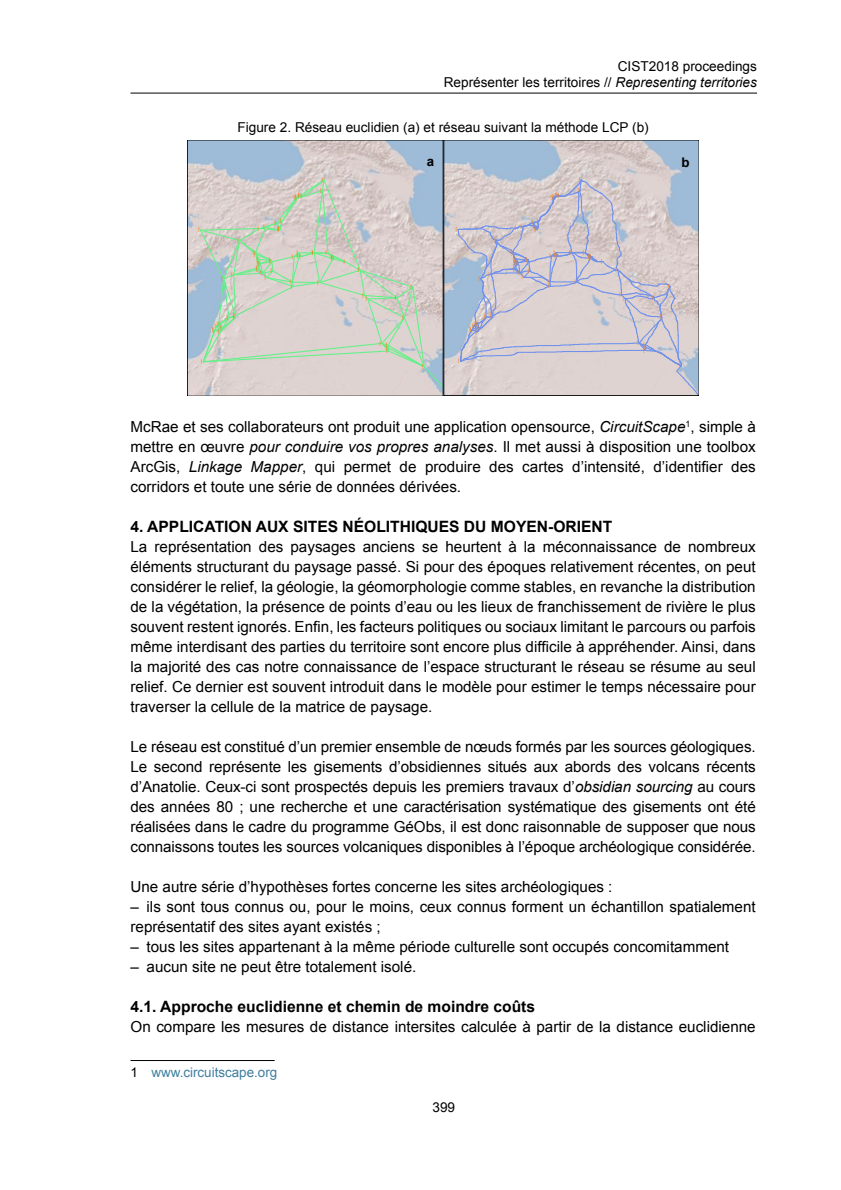
<style>
.page{position:relative;width:841px;height:1190px;background:#fff}
.page>*{position:absolute;margin:0;border:0;box-sizing:border-box;transform-origin:0 0}
.Titre_2___auteurs__r{font:700 15.6px "Arial";color:#000}
.Titre_3{font:700 15.6px "Arial";color:#000}
.Paragraph_-_avant_ti{font:15.2px/20px "Arial";color:#000;text-align:justify}
.t1{font:13.6px/16.4px "Arial";color:#000;text-align:right}
.notes{font:13.4px "Arial";color:#3e7e9f}
.t2{font:700 13.2px "Arial";color:#000}
.t3{font:6.8px "ESRI Default Marker";color:#ff7a00}
.s1{font-style:italic}
.s2{color:#000}
</style>
<div class="page">
<hr style="left:130px;top:93px;width:626px;height:1px;background:#000">
<hr style="left:130px;top:1060px;width:144px;height:1px;background:#000">
<img style="left:445px;top:143px;width:251px;height:250px">
<svg style="left:188px;top:141px;width:255px;height:254px;background:#cbcdcb"></svg>
<svg style="left:456px;top:178px;width:240px;height:215px;background:#cec9d0"></svg>
<p class="t1" style="left:443px;top:58px;width:314px">CIST2018 proceedings<br>Représenter les territoires // <span class="s1">Representing territories</span></p>
<p class="t1" style="left:237px;top:119px;width:412px">Figure 2. Réseau euclidien (a) et réseau suivant la méthode LCP (b)</p>
<p class="t3" style="left:198px;top:226px;width:3px">!</p>
<p class="t3" style="left:237px;top:236px;width:3px">!</p>
<p class="t3" style="left:221px;top:275px;width:3px">!</p>
<p class="t3" style="left:231px;top:271px;width:3px">!</p>
<p class="t3" style="left:201px;top:358px;width:3px">!</p>
<p class="t3" style="left:233px;top:311px;width:3px">!</p>
<p class="t3" style="left:233px;top:313px;width:3px">!</p>
<p class="t3" style="left:226px;top:313px;width:3px">!</p>
<p class="t3" style="left:216px;top:320px;width:5px">!!</p>
<p class="t3" style="left:214px;top:322px;width:3px">!</p>
<p class="t3" style="left:220px;top:324px;width:3px">!</p>
<p class="t3" style="left:212px;top:326px;width:3px">!</p>
<p class="t3" style="left:218px;top:328px;width:3px">!</p>
<p class="t2" style="left:426px;top:152px;width:9px">a</p>
<p class="t2" style="left:681px;top:154px;width:10px">b</p>
<p class="t3" style="left:321px;top:176px;width:3px">!</p>
<p class="t3" style="left:578px;top:175px;width:3px">!</p>
<p class="t3" style="left:298px;top:191px;width:3px">!</p>
<p class="t3" style="left:295px;top:192px;width:8px">! !! !</p>
<p class="t3" style="left:293px;top:194px;width:3px">!</p>
<p class="t3" style="left:320px;top:186px;width:3px">!</p>
<p class="t3" style="left:555px;top:191px;width:3px">!</p>
<p class="t3" style="left:557px;top:192px;width:3px">!</p>
<p class="t3" style="left:550px;top:194px;width:5px">! !!</p>
<p class="t3" style="left:577px;top:186px;width:3px">!</p>
<p class="t3" style="left:263px;top:223px;width:3px">!</p>
<p class="t3" style="left:257px;top:224px;width:3px">!</p>
<p class="t3" style="left:280px;top:217px;width:3px">!</p>
<p class="t3" style="left:274px;top:219px;width:3px">!</p>
<p class="t3" style="left:277px;top:225px;width:3px">!</p>
<p class="t3" style="left:277px;top:226px;width:3px">!</p>
<p class="t3" style="left:455px;top:225px;width:3px">!</p>
<p class="t3" style="left:520px;top:223px;width:3px">!</p>
<p class="t3" style="left:514px;top:224px;width:3px">!</p>
<p class="t3" style="left:536px;top:217px;width:3px">!</p>
<p class="t3" style="left:531px;top:219px;width:3px">!</p>
<p class="t3" style="left:534px;top:224px;width:3px">!</p>
<p class="t3" style="left:534px;top:226px;width:3px">!</p>
<p class="t3" style="left:494px;top:236px;width:3px">!</p>
<p class="t3" style="left:253px;top:248px;width:3px">!</p>
<p class="t3" style="left:254px;top:250px;width:3px">!</p>
<p class="t3" style="left:256px;top:255px;width:3px">!</p>
<p class="t3" style="left:268px;top:256px;width:3px">!</p>
<p class="t3" style="left:269px;top:258px;width:3px">!</p>
<p class="t3" style="left:257px;top:259px;width:4px">!!</p>
<p class="t3" style="left:256px;top:263px;width:3px">!</p>
<p class="t3" style="left:255px;top:265px;width:3px">!</p>
<p class="t3" style="left:270px;top:267px;width:3px">!</p>
<p class="t3" style="left:260px;top:269px;width:3px">!</p>
<p class="t3" style="left:264px;top:273px;width:3px">!</p>
<p class="t3" style="left:296px;top:250px;width:4px">!!</p>
<p class="t3" style="left:291px;top:252px;width:3px">!</p>
<p class="t3" style="left:299px;top:252px;width:3px">!</p>
<p class="t3" style="left:311px;top:249px;width:3px">!</p>
<p class="t3" style="left:325px;top:249px;width:3px">!</p>
<p class="t3" style="left:330px;top:253px;width:5px">!!!</p>
<p class="t3" style="left:343px;top:258px;width:3px">!</p>
<p class="t3" style="left:358px;top:266px;width:3px">!</p>
<p class="t3" style="left:290px;top:278px;width:3px">!</p>
<p class="t3" style="left:291px;top:282px;width:3px">!</p>
<p class="t3" style="left:317px;top:278px;width:3px">!</p>
<p class="t3" style="left:410px;top:283px;width:3px">!</p>
<p class="t3" style="left:478px;top:274px;width:3px">!</p>
<p class="t3" style="left:488px;top:270px;width:3px">!</p>
<p class="t3" style="left:510px;top:248px;width:3px">!</p>
<p class="t3" style="left:511px;top:250px;width:3px">!</p>
<p class="t3" style="left:513px;top:255px;width:3px">!</p>
<p class="t3" style="left:525px;top:256px;width:3px">!</p>
<p class="t3" style="left:526px;top:257px;width:3px">!</p>
<p class="t3" style="left:513px;top:259px;width:5px">!!</p>
<p class="t3" style="left:512px;top:263px;width:3px">!</p>
<p class="t3" style="left:512px;top:265px;width:3px">!</p>
<p class="t3" style="left:527px;top:266px;width:3px">!</p>
<p class="t3" style="left:517px;top:268px;width:3px">!</p>
<p class="t3" style="left:521px;top:273px;width:3px">!</p>
<p class="t3" style="left:553px;top:250px;width:4px">!!</p>
<p class="t3" style="left:548px;top:252px;width:3px">!</p>
<p class="t3" style="left:556px;top:252px;width:3px">!</p>
<p class="t3" style="left:569px;top:248px;width:3px">!</p>
<p class="t3" style="left:582px;top:248px;width:3px">!</p>
<p class="t3" style="left:587px;top:253px;width:5px">!!!</p>
<p class="t3" style="left:600px;top:257px;width:3px">!</p>
<p class="t3" style="left:615px;top:266px;width:3px">!</p>
<p class="t3" style="left:547px;top:277px;width:3px">!</p>
<p class="t3" style="left:548px;top:282px;width:3px">!</p>
<p class="t3" style="left:574px;top:278px;width:3px">!</p>
<p class="t3" style="left:667px;top:282px;width:3px">!</p>
<p class="t3" style="left:362px;top:291px;width:3px">!</p>
<p class="t3" style="left:365px;top:295px;width:3px">!</p>
<p class="t3" style="left:394px;top:294px;width:3px">!</p>
<p class="t3" style="left:619px;top:291px;width:3px">!</p>
<p class="t3" style="left:622px;top:294px;width:3px">!</p>
<p class="t3" style="left:651px;top:293px;width:3px">!</p>
<p class="t3" style="left:402px;top:313px;width:3px">!</p>
<p class="t3" style="left:490px;top:311px;width:3px">!</p>
<p class="t3" style="left:483px;top:313px;width:3px">!</p>
<p class="t3" style="left:490px;top:313px;width:3px">!</p>
<p class="t3" style="left:473px;top:319px;width:5px">!!</p>
<p class="t3" style="left:471px;top:321px;width:3px">!</p>
<p class="t3" style="left:477px;top:324px;width:3px">!</p>
<p class="t3" style="left:469px;top:325px;width:3px">!</p>
<p class="t3" style="left:475px;top:327px;width:3px">!</p>
<p class="t3" style="left:659px;top:313px;width:3px">!</p>
<p class="t3" style="left:379px;top:342px;width:10px">! !!!</p>
<p class="t3" style="left:636px;top:342px;width:10px">! !!!</p>
<p class="t3" style="left:421px;top:362px;width:3px">!</p>
<p class="t3" style="left:458px;top:357px;width:3px">!</p>
<p class="t3" style="left:678px;top:362px;width:3px">!</p>
<p class="Paragraph_-_avant_ti" style="left:130px;top:417px;width:626px">McRae et ses collaborateurs ont produit une application opensource, <span class="s1">CircuitScape</span><sup>1</sup>, simple à mettre en œuvre <span class="s1">pour conduire vos propres analyses</span>. Il met aussi à disposition une toolbox ArcGis, <span class="s1">Linkage Mapper</span>, qui permet de produire des cartes d’intensité, d’identifier des corridors et toute une série de données dérivées.</p>
<p class="Titre_2___auteurs__r" style="left:130px;top:516px;width:483px">4. APPLICATION AUX SITES NÉOLITHIQUES DU MOYEN-ORIENT</p>
<p class="Paragraph_-_avant_ti" style="left:130px;top:537px;width:626px">La représentation des paysages anciens se heurtent à la méconnaissance de nombreux éléments structurant du paysage passé. Si pour des époques relativement récentes, on peut considérer le relief, la géologie, la géomorphologie comme stables, en revanche la distribution de la végétation, la présence de points d’eau ou les lieux de franchissement de rivière le plus souvent restent ignorés. Enfin, les facteurs politiques ou sociaux limitant le parcours ou parfois même interdisant des parties du territoire sont encore plus difficile à appréhender. Ainsi, dans la majorité des cas notre connaissance de l’espace structurant le réseau se résume au seul relief. Ce dernier est souvent introduit dans le modèle pour estimer le temps nécessaire pour traverser la cellule de la matrice de paysage.</p>
<p class="Paragraph_-_avant_ti" style="left:130px;top:737px;width:626px">Le réseau est constitué d’un premier ensemble de nœuds formés par les sources géologiques.<br>Le second représente les gisements d’obsidiennes situés aux abords des volcans récents d’Anatolie. Ceux-ci sont prospectés depuis les premiers travaux d’<span class="s1">obsidian sourcing</span> au cours des années 80 ; une recherche et une caractérisation systématique des gisements ont été réalisées dans le cadre du programme GéObs, il est donc raisonnable de supposer que nous connaissons toutes les sources volcaniques disponibles à l’époque archéologique considérée.</p>
<p class="Paragraph_-_avant_ti" style="left:130px;top:877px;width:483px">Une autre série d’hypothèses fortes concerne les sites archéologiques :</p>
<p class="Paragraph_-_avant_ti" style="left:130px;top:897px;width:626px">– ils sont tous connus ou, pour le moins, ceux connus forment un échantillon spatialement représentatif des sites ayant existés ;</p>
<p class="Paragraph_-_avant_ti" style="left:130px;top:937px;width:600px">– tous les sites appartenant à la même période culturelle sont occupés concomitamment</p>
<p class="Paragraph_-_avant_ti" style="left:130px;top:957px;width:287px">– aucun site ne peut être totalement isolé.</p>
<p class="Titre_3" style="left:130px;top:996px;width:406px">4.1. Approche euclidienne et chemin de moindre coûts</p>
<p class="Paragraph_-_avant_ti" style="left:130px;top:1017px;width:626px">On compare les mesures de distance intersites calculée à partir de la distance euclidienne</p>
<p class="notes" style="left:130px;top:1063px;width:148px"><span class="s2">1</span> www.circuitscape.org</p>
<p class="t1" style="left:432px;top:1099px;width:24px">399</p>
</div>
